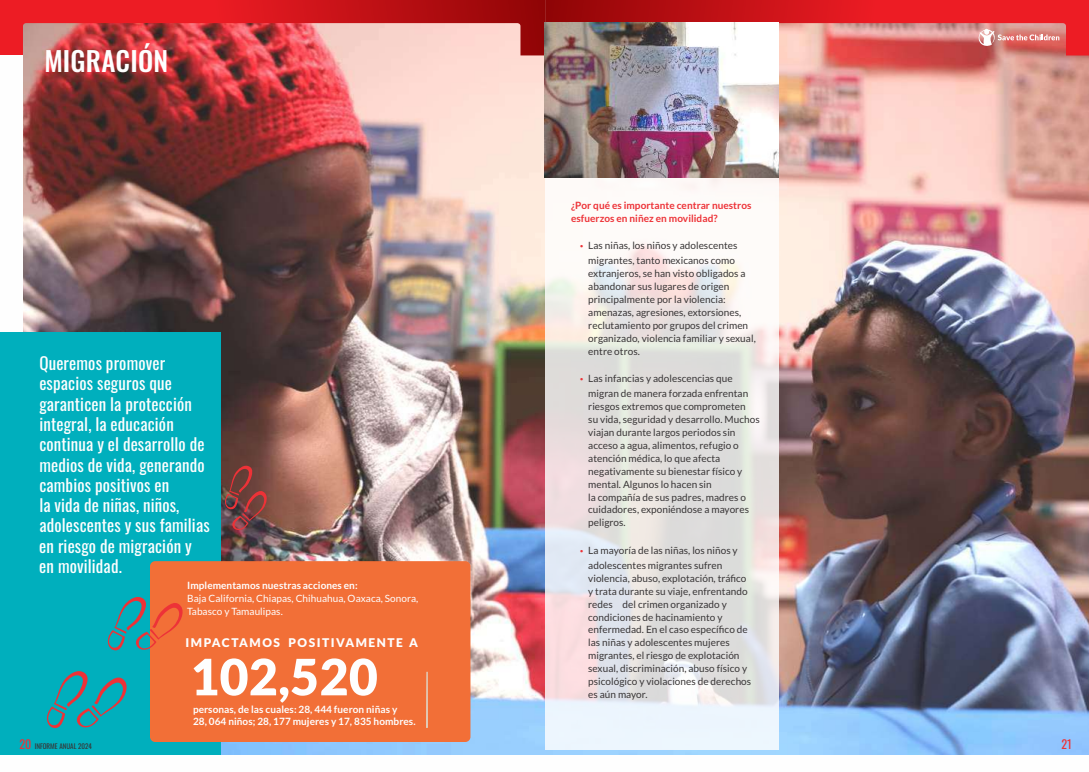
<style>
.page{position:relative;width:1089px;height:772px;background:#fff}
.page>*{position:absolute;margin:0;border:0;box-sizing:border-box;transform-origin:0 0}
.t1{font:900 50px "Lato";letter-spacing:.005em;color:#fefefe}
.t2{font:500 27px "Oswald";letter-spacing:.01em;color:#fefefe}
.t3{font:17px/20.3px "Oswald";letter-spacing:.01em;color:#fefefe}
.t4{font:900 12px "Lato";letter-spacing:.13em;color:#fefefe}
.t5{font:12px "Oswald";color:#ed3237}
.t6{font:10px/13px "Lato";letter-spacing:.005em;color:#373435}
.t7{font:700 10px/12px "Lato";letter-spacing:.005em;color:#fefefe}
.t8{font:10px/13px "Lato";letter-spacing:.005em;color:#fefefe}
.t9{font:700 10px/13px "Lato";letter-spacing:.005em;color:#ed3237}
.t10{font:7px "Oswald";color:#373435}
.s1{font-size:12px;color:#ed3237}
.s2{font-size:16.2px;color:#ed3237}
</style>
<div class="page">
<img style="left:23px;top:55px;width:1065px;height:700px">
<div style="left:0;top:332px;width:221px;height:425px;background:#00afbd"></div>
<div style="left:545px;top:23px;width:233px;height:726px;background:#fefefe;opacity:.83"></div>
<img style="left:544px;top:55px;width:234px;height:122px">
<div style="left:150px;top:560px;width:320px;height:181px;background:#f26f37;border-radius:5px"></div>
<svg style="left:426px;top:671px;width:2px;height:56px"></svg>
<svg style="left:46px;top:671px;width:81px;height:58px"></svg>
<svg style="left:107px;top:597px;width:76px;height:54px"></svg>
<svg style="left:222px;top:462px;width:47px;height:69px;background:#76403e"></svg>
<div style="left:0;top:755px;width:1088px;height:16px;background:#fefefe"></div>
<img style="left:0;top:0;width:1088px;height:55px">
<h2 class="t2" style="left:44px;top:40px;width:125px">MIGRACIÓN</h2>
<p class="t3" style="left:39px;top:352px;width:172px">Queremos promover espacios seguros que garanticen la protección integral, la educación continua y el desarrollo de medios de vida, generando cambios positivos en<br>la vida de niñas, niños, adolescentes y sus familias en riesgo de migración y en movilidad.</p>
<p class="t7" style="left:187px;top:579px;width:172px">Implementamos nuestras acciones en:</p>
<p class="t8" style="left:187px;top:592px;width:233px">Baja California, Chiapas, Chihuahua, Oaxaca, Sonora,<br>Tabasco y Tamaulipas.</p>
<p class="t4" style="left:186px;top:636px;width:234px">IMPACTAMOS POSITIVAMENTE A</p>
<h1 class="t1" style="left:190px;top:654px;width:189px">102,520</h1>
<p class="t10" style="left:20px;top:740px;width:74px"><span class="s1">20</span> INFORME ANUAL 2024</p>
<p class="t7" style="left:193px;top:703px;width:224px">personas, de las cuales: 28, 444 fueron niñas y<br>28, 064 niños; 28, 177 mujeres y 17, 835 hombres.</p>
<p class="t9" style="left:571px;top:199px;width:182px">¿Por qué es importante centrar nuestros esfuerzos en niñez en movilidad?</p>
<p class="t6" style="left:579px;top:239px;width:159px;line-height:14.4px;text-align:right"><span class="s2">·</span> Las niñas, los niños y adolescentes migrantes, tanto mexicanos como</p>
<p class="t6" style="left:588px;top:267px;width:169px">extranjeros, se han visto obligados a abandonar sus lugares de origen principalmente por la violencia: amenazas, agresiones, extorsiones, reclutamiento por grupos del crimen organizado, violencia familiar y sexual, entre otros.</p>
<p class="t6" style="left:588px;top:372px;width:161px;line-height:14.4px;text-indent:-9px"><span class="s2">·</span> Las infancias y adolescencias que migran de manera forzada enfrentan</p>
<p class="t6" style="left:588px;top:400px;width:173px">riesgos extremos que comprometen<br>su vida, seguridad y desarrollo. Muchos viajan durante largos periodos sin acceso a agua, alimentos, refugio o atención médica, lo que afecta negativamente su bienestar físico y mental. Algunos lo hacen sin<br>la compañía de sus padres, madres o cuidadores, exponiéndose a mayores peligros.</p>
<p class="t6" style="left:588px;top:543px;width:151px;line-height:14.4px;text-indent:-9px"><span class="s2">·</span> La mayoría de las niñas, los niños y adolescentes migrantes sufren</p>
<p class="t6" style="left:588px;top:571px;width:164px">violencia, abuso, explotación, tráfico y trata durante su viaje, enfrentando redes del crimen organizado y condiciones de hacinamiento y enfermedad. En el caso específico de las niñas y adolescentes mujeres migrantes, el riesgo de explotación sexual, discriminación, abuso físico y psicológico y violaciones de derechos es aún mayor.</p>
<p class="t5" style="left:1061px;top:734px;width:12px">21</p>
</div>
